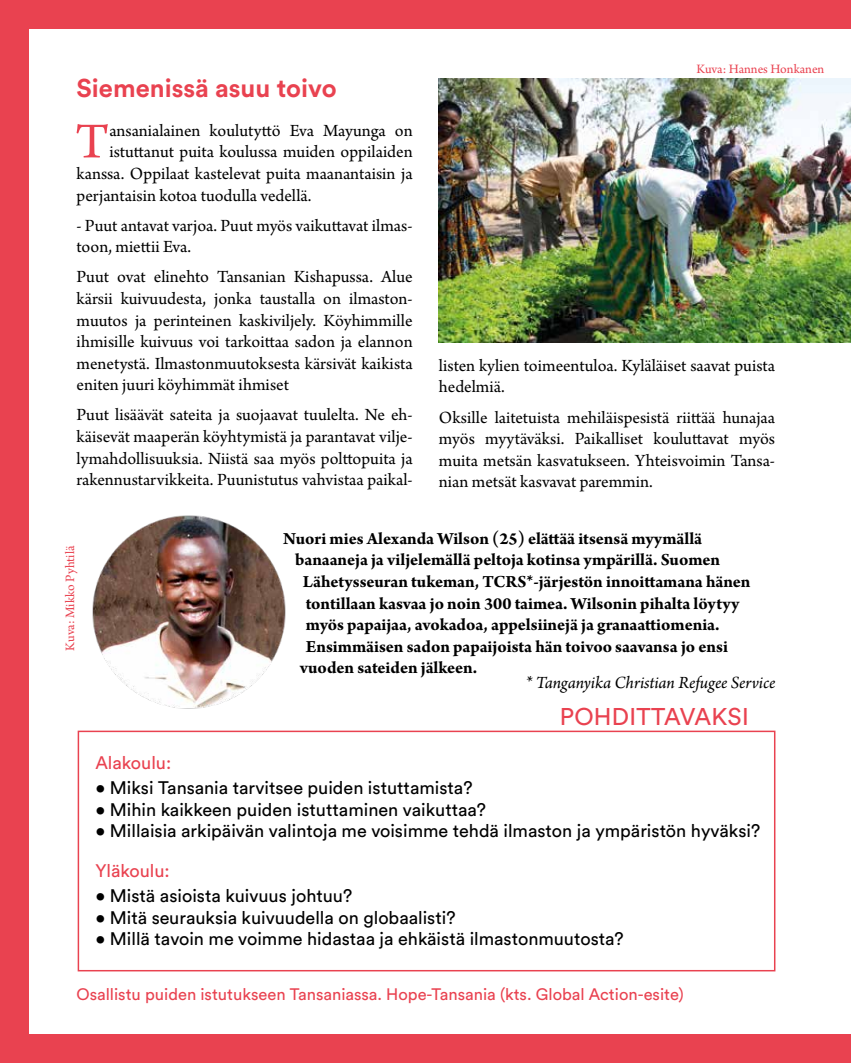
<style>
.page{position:relative;width:851px;height:1063px;background:#fff}
.page>*{position:absolute;margin:0;border:0;box-sizing:border-box;transform-origin:0 0}
.t1{font:52.95px "Arno Pro";color:#e94250}
.t2{font:700 25.5px "Circular Std";color:#e94250}
.t3{font:24px "Circular Std";letter-spacing:.01em;color:#e94250}
.t4{font:18px/21.6px "Arno Pro";color:#000;text-align:justify}
.t5{font:700 18px "Arno Pro";letter-spacing:-.005em;color:#000}
.t6{font:18px "Circular Std";color:#000}
.t7{font:italic 18px "Arno Pro";letter-spacing:-.005em;color:#000}
.t8{font:18px "Circular Std";color:#e94250}
.t9{font:16.5px "Circular Std";color:#e94250}
.t10{font:13.5px "Arno Pro";color:#e94250}
</style>
<div class="page">
<div style="left:0;top:0;width:850px;height:1063px;background:#e94250"></div>
<div style="left:29px;top:29px;width:821px;height:1005px;background:#fff"></div>
<img style="left:92px;top:515px;width:194px;height:194px">
<img style="left:438px;top:79px;width:412px;height:263px">
<div style="left:78px;top:731px;width:697px;height:240px;border:2px solid #e94250"></div>
<h2 class="t2" style="left:77px;top:72px;width:261px">Siemenissä asuu toivo</h2>
<h1 class="t1" style="left:75px;top:111px;width:35px">T</h1>
<p class="t4" style="left:109px;top:121px;width:305px">ansanialainen koulutyttö Eva Mayunga on</p>
<p class="t4" style="left:109px;top:142px;width:305px">istuttanut puita koulussa muiden oppilaiden</p>
<p class="t4" style="left:77px;top:164px;width:337px">kanssa. Oppilaat kastelevat puita maanantaisin ja</p>
<p class="t4" style="left:77px;top:185px;width:236px">perjantaisin kotoa tuodulla vedellä.</p>
<p class="t4" style="left:77px;top:215px;width:337px">- Puut antavat varjoa. Puut myös vaikuttavat ilmas&shy;toon, miettii Eva.</p>
<p class="t4" style="left:77px;top:267px;width:337px">Puut ovat elinehto Tansanian Kishapussa. Alue kärsii kuivuudesta, jonka taustalla on ilmaston&shy;muutos ja perinteinen kaskiviljely. Köyhimmille ihmisille kuivuus voi tarkoittaa sadon ja elannon menetystä. Ilmastonmuutoksesta kärsivät kaikista eniten juuri köyhimmät ihmiset</p>
<p class="t4" style="left:77px;top:405px;width:337px">Puut lisäävät sateita ja suojaavat tuulelta. Ne eh&shy;käisevät maaperän köyhtymistä ja parantavat vilje&shy;lymahdollisuuksia. Niistä saa myös polttopuita ja rakennustarvikkeita. Puunistutus vahvistaa paikal-</p>
<p class="t10" style="left:696px;top:61px;width:129px">Kuva: Hannes Honkanen</p>
<p class="t4" style="left:439px;top:356px;width:337px">listen kylien toimeentuloa. Kyläläiset saavat puista hedelmiä.</p>
<p class="t4" style="left:439px;top:407px;width:337px">Oksille laitetuista mehiläispesistä riittää hunajaa myös myytäväksi. Paikalliset kouluttavat myös muita metsän kasvatukseen. Yhteisvoimin Tansa&shy;nian metsät kasvavat paremmin.</p>
<p class="t10" style="left:62px;top:651px;width:106px;rotate:-90deg">Kuva: Mikko Pyhtilä</p>
<p class="t5" style="left:283px;top:528px;width:420px">Nuori mies Alexanda Wilson (25) elättää itsensä myymällä</p>
<p class="t5" style="left:295px;top:550px;width:426px">banaaneja ja viljelemällä peltoja kotinsa ympärillä. Suomen</p>
<p class="t5" style="left:303px;top:571px;width:449px">Lähetysseuran tukeman, TCRS*-järjestön innoittamana hänen</p>
<p class="t5" style="left:306px;top:593px;width:435px">tontillaan kasvaa jo noin 300 taimea. Wilsonin pihalta löytyy</p>
<p class="t5" style="left:306px;top:614px;width:415px">myös papaijaa, avokadoa, appelsiinejä ja granaattiomenia.</p>
<p class="t5" style="left:306px;top:636px;width:423px">Ensimmäisen sadon papaijoista hän toivoo saavansa jo ensi</p>
<p class="t5" style="left:300px;top:658px;width:179px">vuoden sateiden jälkeen.</p>
<p class="t7" style="left:525px;top:673px;width:251px">* Tanganyika Christian Refugee Service</p>
<h3 class="t3" style="left:559px;top:702px;width:190px">POHDITTAVAKSI</h3>
<p class="t8" style="left:95px;top:752px;width:77px">Alakoulu:</p>
<p class="t6" style="left:95px;top:777px;width:378px">• Miksi Tansania tarvitsee puiden istuttamista?</p>
<p class="t6" style="left:95px;top:798px;width:392px">• Mihin kaikkeen puiden istuttaminen vaikuttaa?</p>
<p class="t6" style="left:95px;top:820px;width:666px">• Millaisia arkipäivän valintoja me voisimme tehdä ilmaston ja ympäristön hyväksi?</p>
<p class="t8" style="left:95px;top:860px;width:76px">Yläkoulu:</p>
<p class="t6" style="left:95px;top:885px;width:258px">• Mistä asioista kuivuus johtuu?</p>
<p class="t6" style="left:95px;top:906px;width:361px">• Mitä seurauksia kuivuudella on globaalisti?</p>
<p class="t6" style="left:95px;top:928px;width:530px">• Millä tavoin me voimme hidastaa ja ehkäistä ilmastonmuutosta?</p>
<p class="t9" style="left:77px;top:984px;width:608px">Osallistu puiden istutukseen Tansaniassa. Hope-Tansania (kts. Global Action-esite)</p>
</div>
